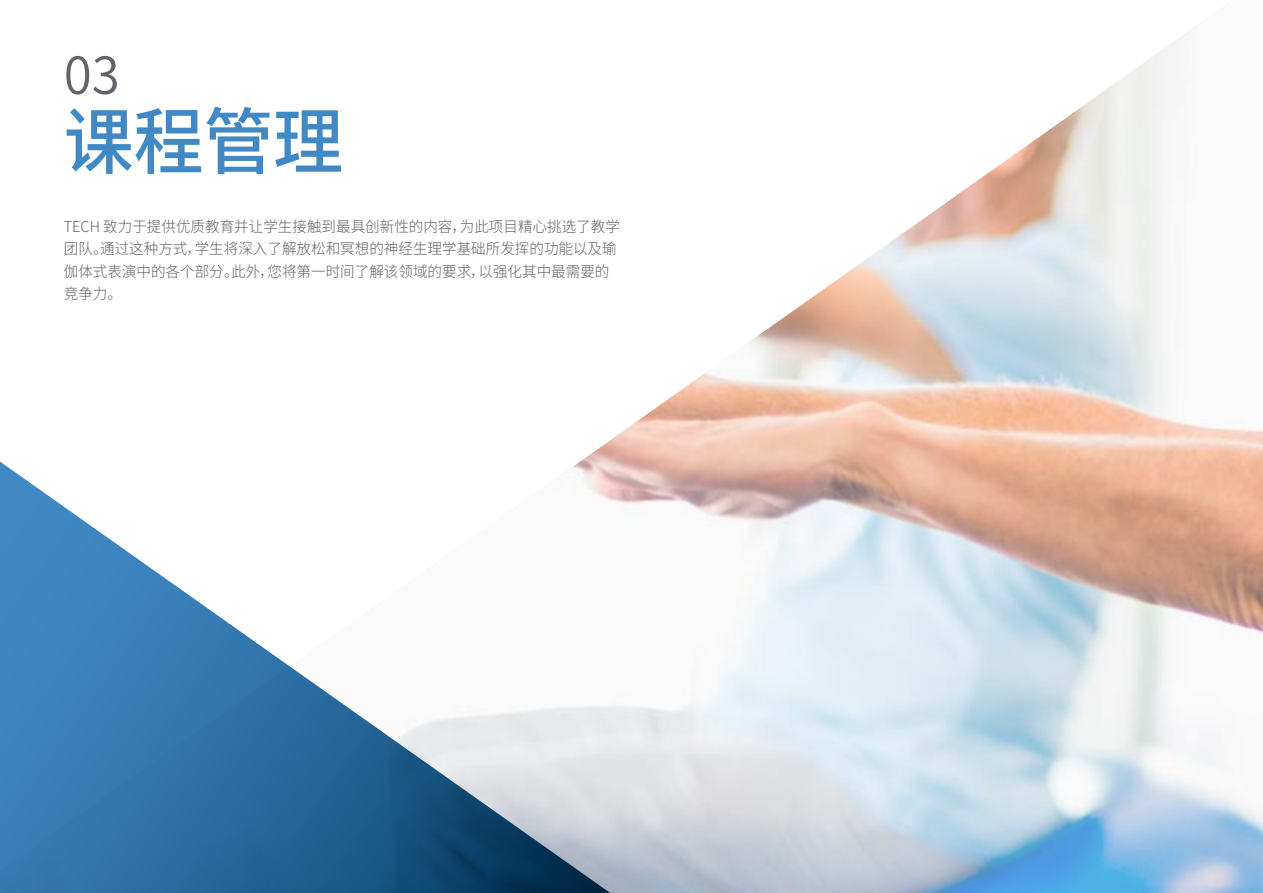
<style>
.page{position:relative;width:1263px;height:893px;background:#fff}
.page>*{position:absolute;margin:0;border:0;box-sizing:border-box;transform-origin:0 0}
.t1{font:500 72px "Source Han Sans CN";color:#4089c5}
.t2{font:52.5px "Source Han Sans CN";color:#61646a}
.t3{font:300 15px/22.5px "Source Han Sans CN";color:#61646a}
</style>
<div class="page">
<img style="left:602px;top:26px;width:661px;height:867px">
<svg style="left:0;top:446px;width:640px;height:447px"></svg>
<h2 class="t2" style="left:64px;top:45px;width:57px">03</h2>
<h1 class="t1" style="left:64px;top:101px;width:281px">课程管理</h1>
<p class="t3" style="left:64px;top:216px;width:558px">TECH 致力于提供优质教育并让学生接触到最具创新性的内容，为此项目精心挑选了教学团队。通过这种方式，学生将深入了解放松和冥想的神经生理学基础所发挥的功能以及瑜伽体式表演中的各个部分。此外，您将第一时间了解该领域的要求，以强化其中最需要的竞争力。</p>
</div>
